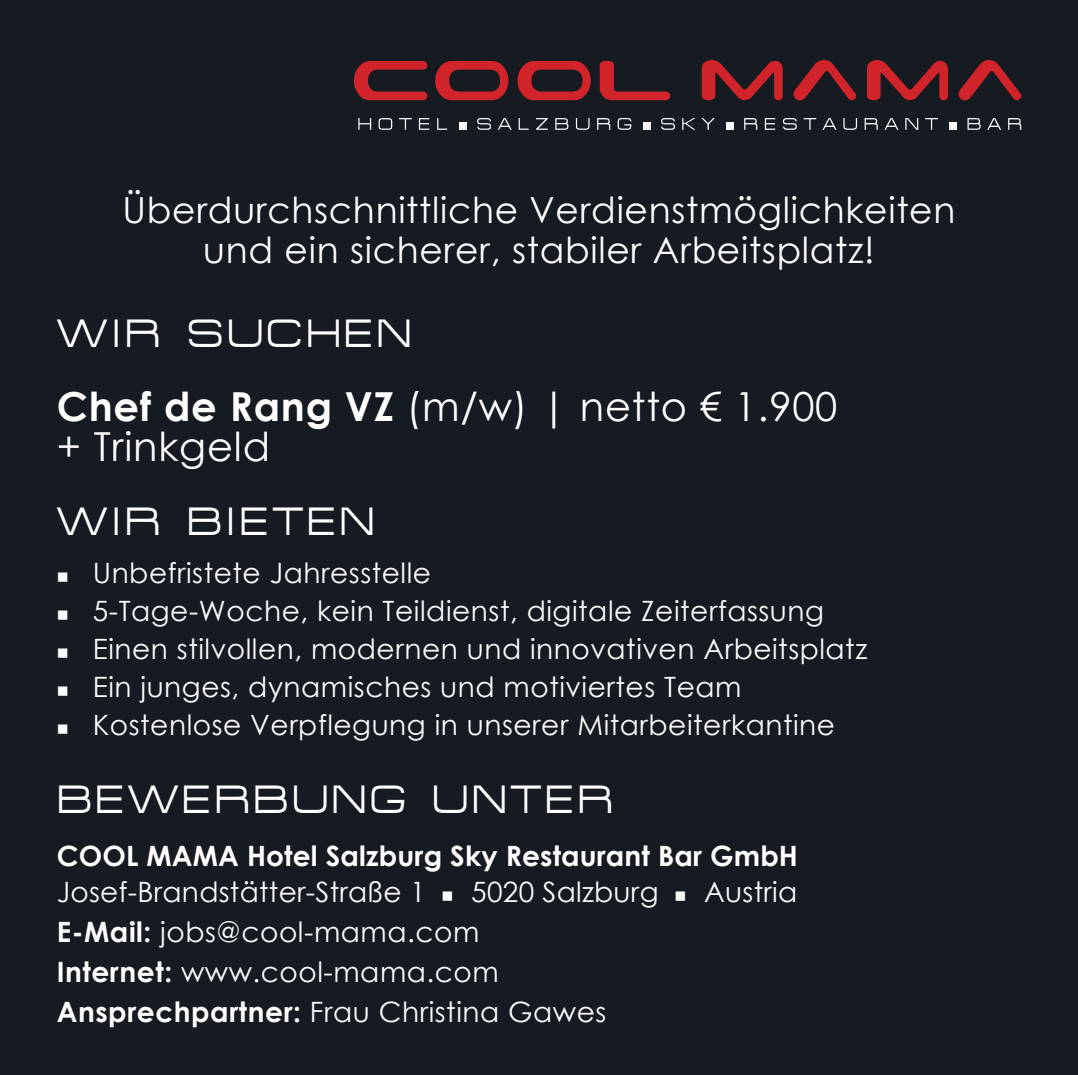
<style>
.page{position:relative;width:1078px;height:1075px;background:#fff}
.page>*{position:absolute;margin:0;border:0;box-sizing:border-box;transform-origin:0 0}
.t1{font:40px/40px "Century Gothic";letter-spacing:.02em;color:#fff}
.t2{font:40px "Micro Extended";letter-spacing:.08em;color:#fff}
.t3{font:36px/40px "Century Gothic";letter-spacing:.02em;color:#fff;text-align:center}
.t4{font:28px/40px "Century Gothic";letter-spacing:.02em;color:#fff}
.s1{font-weight:700}
</style>
<div class="page">
<div style="left:0;top:0;width:1077px;height:1075px;background:#161b21"></div>
<svg style="left:354px;top:61px;width:73px;height:39px"></svg>
<svg style="left:435px;top:61px;width:73px;height:39px"></svg>
<svg style="left:517px;top:61px;width:73px;height:39px"></svg>
<svg style="left:599px;top:60px;width:71px;height:40px"></svg>
<svg style="left:701px;top:60px;width:81px;height:40px"></svg>
<svg style="left:867px;top:60px;width:80px;height:40px"></svg>
<svg style="left:793px;top:60px;width:63px;height:41px"></svg>
<svg style="left:958px;top:60px;width:62px;height:41px"></svg>
<svg style="left:358px;top:118px;width:13px;height:12px"></svg>
<svg style="left:378px;top:118px;width:14px;height:12px"></svg>
<svg style="left:399px;top:118px;width:12px;height:12px"></svg>
<svg style="left:419px;top:118px;width:10px;height:12px"></svg>
<svg style="left:437px;top:118px;width:10px;height:12px"></svg>
<div style="left:459px;top:123px;width:8px;height:7px;background:#fff"></div>
<svg style="left:477px;top:118px;width:14px;height:12px"></svg>
<svg style="left:497px;top:118px;width:14px;height:12px"></svg>
<svg style="left:518px;top:118px;width:10px;height:12px"></svg>
<svg style="left:536px;top:118px;width:11px;height:12px"></svg>
<svg style="left:555px;top:118px;width:13px;height:12px"></svg>
<svg style="left:575px;top:118px;width:14px;height:12px"></svg>
<svg style="left:597px;top:118px;width:13px;height:12px"></svg>
<svg style="left:617px;top:118px;width:14px;height:12px"></svg>
<div style="left:643px;top:123px;width:7px;height:7px;background:#fff"></div>
<svg style="left:661px;top:118px;width:13px;height:12px"></svg>
<svg style="left:682px;top:118px;width:13px;height:12px"></svg>
<svg style="left:701px;top:118px;width:13px;height:12px"></svg>
<div style="left:726px;top:123px;width:7px;height:7px;background:#fff"></div>
<svg style="left:744px;top:118px;width:13px;height:12px"></svg>
<svg style="left:764px;top:118px;width:11px;height:12px"></svg>
<svg style="left:783px;top:118px;width:13px;height:12px"></svg>
<svg style="left:803px;top:118px;width:13px;height:12px"></svg>
<svg style="left:822px;top:118px;width:14px;height:12px"></svg>
<svg style="left:843px;top:118px;width:13px;height:12px"></svg>
<svg style="left:864px;top:118px;width:13px;height:12px"></svg>
<svg style="left:884px;top:118px;width:14px;height:12px"></svg>
<svg style="left:905px;top:118px;width:13px;height:12px"></svg>
<svg style="left:925px;top:118px;width:12px;height:12px"></svg>
<div style="left:949px;top:123px;width:7px;height:7px;background:#fff"></div>
<svg style="left:967px;top:118px;width:13px;height:12px"></svg>
<svg style="left:987px;top:118px;width:13px;height:12px"></svg>
<svg style="left:1008px;top:118px;width:12px;height:12px"></svg>
<p class="t3" style="left:123px;top:189px;width:834px">Überdurchschnittliche Verdienstmöglichkeiten und ein sicherer, stabiler Arbeitsplatz!</p>
<h1 class="t2" style="left:57px;top:312px;width:356px">WIR SUCHEN</h1>
<h1 class="t1" style="left:57px;top:386px;width:782px"><span class="s1">Chef de Rang VZ</span> (m/w) | netto € 1.900 + Trinkgeld</h1>
<h1 class="t2" style="left:57px;top:499px;width:319px">WIR BIETEN</h1>
<p class="t4" style="left:57px;top:552px;width:376px">■ Unbefristete Jahresstelle</p>
<p class="t4" style="left:57px;top:590px;width:768px">■ 5-Tage-Woche, kein Teildienst, digitale Zeiterfassung</p>
<p class="t4" style="left:57px;top:628px;width:811px">■ Einen stilvollen, modernen und innovativen Arbeitsplatz</p>
<p class="t4" style="left:57px;top:666px;width:686px">■ Ein junges, dynamisches und motiviertes Team</p>
<p class="t4" style="left:57px;top:704px;width:779px">■ Kostenlose Verpflegung in unserer Mitarbeiterkantine</p>
<h1 class="t2" style="left:57px;top:778px;width:557px">BEWERBUNG UNTER</h1>
<p class="t4" style="left:57px;top:837px;width:742px;line-height:36px"><span class="s1">COOL MAMA Hotel Salzburg Sky Restaurant Bar GmbH<br></span>Josef-Brandstätter-Straße 1 ■ 5020 Salzburg ■ Austria</p>
<p class="t4" style="left:57px;top:911px;width:551px"><span class="s1">E-Mail:</span> jobs@cool-mama.com<br><span class="s1">Internet:</span> www.cool-mama.com<br><span class="s1">Ansprechpartner:</span> Frau Christina Gawes</p>
</div>
